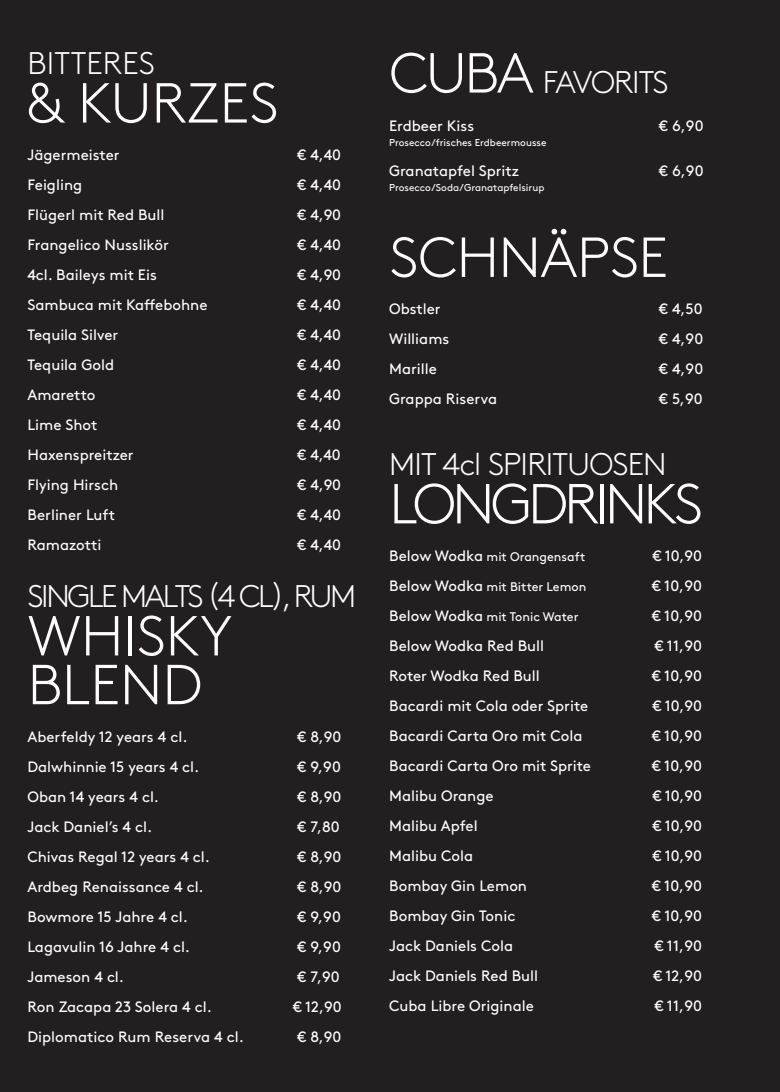
<style>
.page{position:relative;width:780px;height:1092px;background:#fff}
.page>*{position:absolute;margin:0;border:0;box-sizing:border-box;transform-origin:0 0}
.t1{font:300 56.25px/48.8px "Brown";letter-spacing:-.005em;color:#fff}
.t2{font:300 56.25px "Brown";letter-spacing:-.065em;color:#fff}
.t3{font:300 31.25px "Brown";letter-spacing:-.03em;color:#fff}
.t4{font:300 31.25px "Brown";letter-spacing:-.075em;color:#fff}
.t5{font:300 31.25px "Brown";letter-spacing:.005em;color:#fff}
.t6{font:15px "Brown";color:#fff}
.t7{font:12.5px "Brown";color:#fff}
.t8{font:10px "Brown";color:#fff}
.s1{font-size:56.25px}
.s2{font-size:15px}
</style>
<div class="page">
<div style="left:0;top:0;width:780px;height:1091px;background:#231f20"></div>
<p class="t5" style="left:28px;top:40px;width:129px">BITTERES</p>
<p class="t1" style="left:28px;top:75px;width:252px">&amp; KURZES</p>
<p class="t6" style="left:27px;top:143px;width:94px">Jägermeister</p>
<p class="t6" style="left:297px;top:143px;width:45px">€ 4,40</p>
<p class="t6" style="left:27px;top:173px;width:56px">Feigling</p>
<p class="t6" style="left:297px;top:173px;width:45px">€ 4,40</p>
<p class="t6" style="left:27px;top:203px;width:139px">Flügerl mit Red Bull</p>
<p class="t6" style="left:297px;top:203px;width:45px">€ 4,90</p>
<p class="t6" style="left:27px;top:233px;width:143px">Frangelico Nusslikör</p>
<p class="t6" style="left:297px;top:233px;width:45px">€ 4,40</p>
<p class="t6" style="left:27px;top:263px;width:131px">4cl. Baileys mit Eis</p>
<p class="t6" style="left:297px;top:263px;width:45px">€ 4,90</p>
<p class="t6" style="left:27px;top:293px;width:182px">Sambuca mit Kaffebohne</p>
<p class="t6" style="left:297px;top:293px;width:45px">€ 4,40</p>
<p class="t6" style="left:27px;top:323px;width:92px">Tequila Silver</p>
<p class="t6" style="left:297px;top:323px;width:45px">€ 4,40</p>
<p class="t6" style="left:27px;top:353px;width:88px">Tequila Gold</p>
<p class="t6" style="left:297px;top:353px;width:45px">€ 4,40</p>
<p class="t6" style="left:27px;top:383px;width:69px">Amaretto</p>
<p class="t6" style="left:297px;top:383px;width:45px">€ 4,40</p>
<p class="t6" style="left:27px;top:413px;width:71px">Lime Shot</p>
<p class="t6" style="left:297px;top:413px;width:45px">€ 4,40</p>
<p class="t6" style="left:27px;top:443px;width:108px">Haxenspreitzer</p>
<p class="t6" style="left:297px;top:443px;width:44px">€ 4,40</p>
<p class="t6" style="left:27px;top:473px;width:92px">Flying Hirsch</p>
<p class="t6" style="left:297px;top:473px;width:45px">€ 4,90</p>
<p class="t6" style="left:27px;top:503px;width:89px">Berliner Luft</p>
<p class="t6" style="left:297px;top:503px;width:45px">€ 4,40</p>
<p class="t6" style="left:27px;top:533px;width:76px">Ramazotti</p>
<p class="t6" style="left:297px;top:533px;width:45px">€ 4,40</p>
<p class="t4" style="left:28px;top:572px;width:330px">SINGLE MALTS (4 CL), RUM</p>
<p class="t1" style="left:28px;top:607px;width:206px">WHISKY<br>BLEND</p>
<p class="t6" style="left:27px;top:725px;width:161px">Aberfeldy 12 years 4 cl.</p>
<p class="t6" style="left:297px;top:725px;width:45px">€ 8,90</p>
<p class="t6" style="left:27px;top:755px;width:173px">Dalwhinnie 15 years 4 cl.</p>
<p class="t6" style="left:297px;top:755px;width:45px">€ 9,90</p>
<p class="t6" style="left:27px;top:785px;width:133px">Oban 14 years 4 cl.</p>
<p class="t6" style="left:297px;top:785px;width:45px">€ 8,90</p>
<p class="t6" style="left:27px;top:815px;width:126px">Jack Daniel’s 4 cl.</p>
<p class="t6" style="left:297px;top:815px;width:43px">€ 7,80</p>
<p class="t6" style="left:27px;top:845px;width:184px">Chivas Regal 12 years 4 cl.</p>
<p class="t6" style="left:297px;top:845px;width:45px">€ 8,90</p>
<p class="t6" style="left:27px;top:875px;width:178px">Ardbeg Renaissance 4 cl.</p>
<p class="t6" style="left:297px;top:875px;width:45px">€ 8,90</p>
<p class="t6" style="left:27px;top:905px;width:162px">Bowmore 15 Jahre 4 cl.</p>
<p class="t6" style="left:297px;top:905px;width:45px">€ 9,90</p>
<p class="t6" style="left:27px;top:935px;width:164px">Lagavulin 16 Jahre 4 cl.</p>
<p class="t6" style="left:297px;top:935px;width:45px">€ 9,90</p>
<p class="t6" style="left:27px;top:965px;width:98px">Jameson 4 cl.</p>
<p class="t6" style="left:297px;top:965px;width:44px">€ 7,90</p>
<p class="t6" style="left:27px;top:995px;width:186px">Ron Zacapa 23 Solera 4 cl.</p>
<p class="t6" style="left:293px;top:995px;width:50px">€ 12,90</p>
<p class="t6" style="left:27px;top:1025px;width:218px">Diplomatico Rum Reserva 4 cl.</p>
<p class="t6" style="left:297px;top:1025px;width:45px">€ 8,90</p>
<p class="t3" style="left:389px;top:59px;width:281px"><span class="s1">CUBA</span> FAVORITS</p>
<p class="t6" style="left:389px;top:114px;width:87px">Erdbeer Kiss</p>
<p class="t6" style="left:659px;top:114px;width:46px">€ 6,90</p>
<p class="t8" style="left:389px;top:134px;width:159px">Prosecco/frisches Erdbeermousse</p>
<p class="t6" style="left:389px;top:159px;width:131px">Granatapfel Spritz</p>
<p class="t6" style="left:659px;top:159px;width:46px">€ 6,90</p>
<p class="t8" style="left:389px;top:179px;width:157px">Prosecco/Soda/Granatapfelsirup</p>
<p class="t1" style="left:389px;top:229px;width:280px">SCHNÄPSE</p>
<p class="t6" style="left:389px;top:298px;width:53px">Obstler</p>
<p class="t6" style="left:659px;top:298px;width:45px">€ 4,50</p>
<p class="t6" style="left:389px;top:328px;width:62px">Williams</p>
<p class="t6" style="left:659px;top:328px;width:45px">€ 4,90</p>
<p class="t6" style="left:389px;top:358px;width:49px">Marille</p>
<p class="t6" style="left:659px;top:358px;width:45px">€ 4,90</p>
<p class="t6" style="left:389px;top:388px;width:110px">Grappa Riserva</p>
<p class="t6" style="left:659px;top:388px;width:45px">€ 5,90</p>
<p class="t3" style="left:389px;top:440px;width:279px">MIT 4cl SPIRITUOSEN</p>
<p class="t2" style="left:389px;top:462px;width:315px">LONGDRINKS</p>
<p class="t7" style="left:389px;top:547px;width:198px"><span class="s2">Below Wodka</span> mit Orangensaft</p>
<p class="t6" style="left:653px;top:544px;width:51px">€ 10,90</p>
<p class="t7" style="left:389px;top:577px;width:199px"><span class="s2">Below Wodka</span> mit Bitter Lemon</p>
<p class="t6" style="left:652px;top:574px;width:51px">€ 10,90</p>
<p class="t7" style="left:389px;top:607px;width:191px"><span class="s2">Below Wodka</span> mit Tonic Water</p>
<p class="t6" style="left:652px;top:604px;width:51px">€ 10,90</p>
<p class="t6" style="left:389px;top:634px;width:157px">Below Wodka Red Bull</p>
<p class="t6" style="left:654px;top:634px;width:49px">€ 11,90</p>
<p class="t6" style="left:389px;top:664px;width:152px">Roter Wodka Red Bull</p>
<p class="t6" style="left:652px;top:664px;width:51px">€ 10,90</p>
<p class="t6" style="left:389px;top:694px;width:201px">Bacardi mit Cola oder Sprite</p>
<p class="t6" style="left:653px;top:694px;width:51px">€ 10,90</p>
<p class="t6" style="left:389px;top:724px;width:195px">Bacardi Carta Oro mit Cola</p>
<p class="t6" style="left:652px;top:724px;width:51px">€ 10,90</p>
<p class="t6" style="left:389px;top:754px;width:203px">Bacardi Carta Oro mit Sprite</p>
<p class="t6" style="left:652px;top:754px;width:51px">€ 10,90</p>
<p class="t6" style="left:389px;top:784px;width:106px">Malibu Orange</p>
<p class="t6" style="left:653px;top:784px;width:51px">€ 10,90</p>
<p class="t6" style="left:389px;top:814px;width:90px">Malibu Apfel</p>
<p class="t6" style="left:653px;top:814px;width:51px">€ 10,90</p>
<p class="t6" style="left:389px;top:844px;width:86px">Malibu Cola</p>
<p class="t6" style="left:653px;top:844px;width:51px">€ 10,90</p>
<p class="t6" style="left:389px;top:874px;width:139px">Bombay Gin Lemon</p>
<p class="t6" style="left:652px;top:874px;width:51px">€ 10,90</p>
<p class="t6" style="left:389px;top:904px;width:128px">Bombay Gin Tonic</p>
<p class="t6" style="left:652px;top:904px;width:51px">€ 10,90</p>
<p class="t6" style="left:389px;top:934px;width:126px">Jack Daniels Cola</p>
<p class="t6" style="left:654px;top:934px;width:49px">€ 11,90</p>
<p class="t6" style="left:389px;top:964px;width:151px">Jack Daniels Red Bull</p>
<p class="t6" style="left:653px;top:964px;width:50px">€ 12,90</p>
<p class="t6" style="left:389px;top:994px;width:146px">Cuba Libre Originale</p>
<p class="t6" style="left:654px;top:994px;width:49px">€ 11,90</p>
</div>
